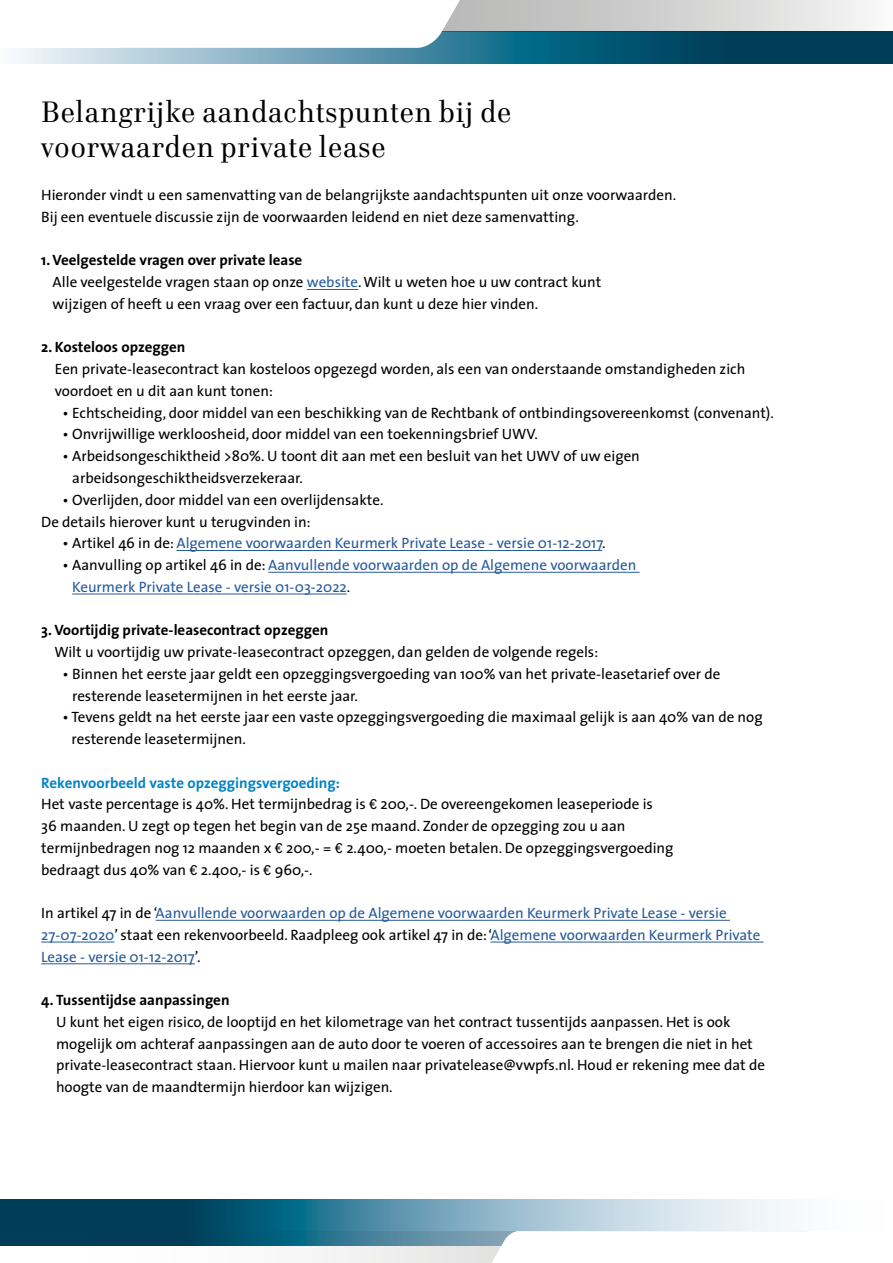
<style>
.page{position:relative;width:893px;height:1263px;background:#fff}
.page>*{position:absolute;margin:0;border:0;box-sizing:border-box;transform-origin:0 0}
.t1{font:30px/34.5px "Cellini OT";letter-spacing:.03em;color:#000}
.t2{font:15px/21.8px "The Sans";color:#000}
.t3{font:15px/21.8px "The Sans";color:#275b9b}
.t4{font:700 15px "The Sans";color:#000}
.s1{font-weight:700}
.s2{color:#275b9b}
.s3{color:#000}
.s4{font-weight:700;color:#0584c4}
.s5{font-family:"Acumin Variable Concept"}
</style>
<div class="page">
<svg style="left:467px;top:0;width:426px;height:32px;background:#ced0d0"></svg>
<svg style="left:17px;top:32px;width:876px;height:32px;background:#33728b"></svg>
<svg style="left:120px;top:0;width:347px;height:48px"></svg>
<div style="left:0;top:0;width:120px;height:48px;background:#fff"></div>
<div style="left:323px;top:1246px;width:161px;height:17px;background:#ededed"></div>
<svg style="left:0;top:1199px;width:787px;height:47px;background:#52859b"></svg>
<svg style="left:484px;top:1231px;width:303px;height:32px"></svg>
<hr style="left:307px;top:289px;width:51px;height:1px;background:#275b9b">
<hr style="left:176px;top:550px;width:426px;height:1px;background:#275b9b">
<hr style="left:268px;top:572px;width:372px;height:1px;background:#275b9b">
<hr style="left:72px;top:594px;width:275px;height:1px;background:#275b9b">
<hr style="left:156px;top:920px;width:574px;height:1px;background:#275b9b">
<hr style="left:41px;top:942px;width:73px;height:1px;background:#275b9b">
<hr style="left:490px;top:942px;width:274px;height:1px;background:#275b9b">
<hr style="left:41px;top:963px;width:154px;height:1px;background:#275b9b">
<h1 class="t1" style="left:41px;top:95px;width:472px">Belangrijke aandachtspunten bij de voorwaarden private lease</h1>
<p class="t2" style="left:41px;top:184px;width:636px">Hieronder vindt u een samenvatting van de belangrijkste aandachtspunten uit onze voorwaarden.<br>Bij een eventuele discussie zijn de voorwaarden leidend en niet deze samenvatting.</p>
<p class="t2" style="left:53px;top:249px;width:550px;text-indent:-11px"><span class="s1">1. Veelgestelde vragen over private lease<br></span>Alle veelgestelde vragen staan op onze <span class="s2">website</span>. Wilt u weten hoe u uw contract kunt wijzigen of heeft u een vraag over een factuur, dan kunt u deze hier vinden.</p>
<p class="t4" style="left:41px;top:335px;width:146px">2. Kosteloos opzeggen</p>
<p class="t2" style="left:55px;top:358px;width:692px">Een private-leasecontract kan kosteloos opgezegd worden, als een van onderstaande omstandigheden zich voordoet en u dit aan kunt tonen:</p>
<p class="t2" style="left:63px;top:401px;width:713px">• Echtscheiding, door middel van een beschikking van de Rechtbank of ontbindingsovereenkomst (convenant).</p>
<p class="t2" style="left:63px;top:423px;width:477px">• Onvrijwillige werkloosheid, door middel van een toekenningsbrief UWV.</p>
<p class="t2" style="left:72px;top:445px;width:569px;text-indent:-10px">• Arbeidsongeschiktheid &gt;80%. U toont dit aan met een besluit van het UWV of uw eigen arbeidsongeschiktheidsverzekeraar.</p>
<p class="t2" style="left:41px;top:488px;width:344px;text-indent:21px">• Overlijden, door middel van een overlijdensakte.<br>De details hierover kunt u terugvinden in:</p>
<p class="t3" style="left:62px;top:532px;width:545px"><span class="s3">• Artikel 46 in de:</span> Algemene voorwaarden Keurmerk Private Lease - versie 01-12-2017<span class="s3">.</span></p>
<p class="t3" style="left:72px;top:554px;width:566px;text-indent:-10px"><span class="s3">• Aanvulling op artikel 46 in de:</span> Aanvullende voorwaarden op de Algemene voorwaarden<br>Keurmerk Private Lease - versie 01-03-2022<span class="s3">.</span></p>
<p class="t4" style="left:41px;top:618px;width:289px">3. Voortijdig private-leasecontract opzeggen</p>
<p class="t2" style="left:54px;top:641px;width:545px">Wilt u voortijdig uw private-leasecontract opzeggen, dan gelden de volgende regels:</p>
<p class="t2" style="left:72px;top:662px;width:650px;text-indent:-10px">• Binnen het eerste jaar geldt een opzeggingsvergoeding van 100% van het private-leasetarief over de resterende leasetermijnen in het eerste jaar.</p>
<p class="t2" style="left:72px;top:706px;width:693px;text-indent:-9px">• Tevens geldt na het eerste jaar een vaste opzeggingsvergoeding die maximaal gelijk is aan 40% van de nog resterende leasetermijnen.</p>
<p class="t2" style="left:41px;top:771px;width:634px"><span class="s4">Rekenvoorbeeld vaste opzeggingsvergoeding:<br></span>Het vaste percentage is 40%. Het termijnbedrag is <span class="s5">€</span> 200,-. De overeengekomen leaseperiode is<br>36 maanden. U zegt op tegen het begin van de 25e maand. Zonder de opzegging zou u aan termijnbedragen nog 12 maanden x <span class="s5">€</span> 200,- = <span class="s5">€</span> 2.400,- moeten betalen. De opzeggingsvergoeding bedraagt dus 40% van <span class="s5">€</span> 2.400,- is <span class="s5">€</span> 960,-.</p>
<p class="t3" style="left:41px;top:902px;width:721px"><span class="s3">In artikel 47 in de ‘</span>Aanvullende voorwaarden op de Algemene voorwaarden Keurmerk Private Lease - versie<br>27-07-2020<span class="s3">’ staat een rekenvoorbeeld. Raadpleeg ook artikel 47 in de: ‘</span>Algemene voorwaarden Keurmerk Private<br>Lease - versie 01-12-2017<span class="s3">’.</span></p>
<p class="t4" style="left:41px;top:987px;width:190px">4. Tussentijdse aanpassingen</p>
<p class="t2" style="left:56px;top:1010px;width:711px">U kunt het eigen risico, de looptijd en het kilometrage van het contract tussentijds aanpassen. Het is ook mogelijk om achteraf aanpassingen aan de auto door te voeren of accessoires aan te brengen die niet in het private-leasecontract staan. Hiervoor kunt u mailen naar privatelease@vwpfs.nl. Houd er rekening mee dat de hoogte van de maandtermijn hierdoor kan wijzigen.</p>
</div>
